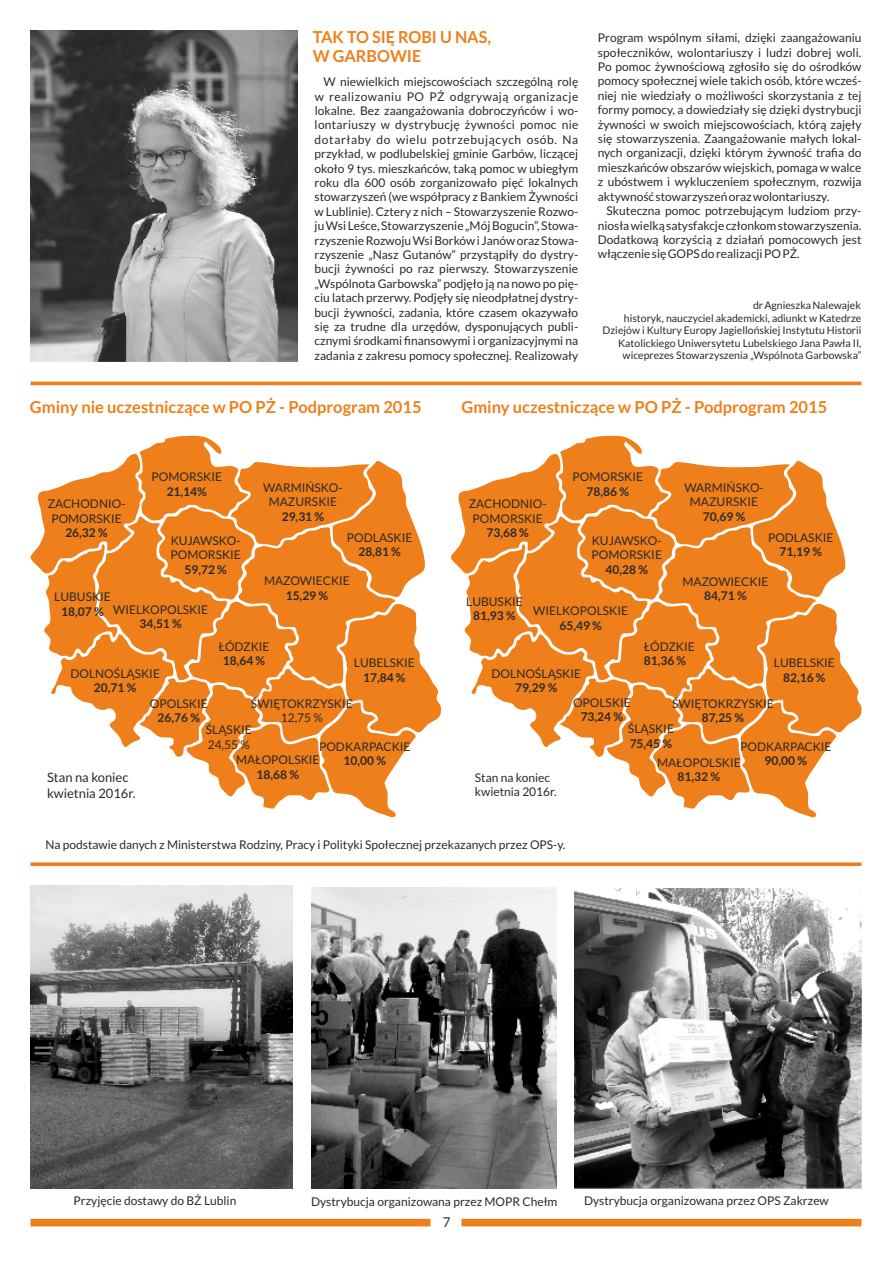
<style>
.page{position:relative;width:893px;height:1263px;background:#fff}
.page>*{position:absolute;margin:0;border:0;box-sizing:border-box;transform-origin:0 0}
.t1{font:700 16.5px/19.8px "Lato";color:#ef7f1a}
.t2{font:13.5px "Lato";color:#2b2a29}
.t3{font:12.9px/15.6px "Lato";color:#2b2a29}
.t4{font:12px/14.4px "Lato";color:#2b2a29;text-align:center}
.t5{font:700 12px "Lato";color:#2b2a29}
.t6{font:10.5px/12.6px "Lato";color:#2b2a29;text-align:right}
</style>
<div class="page">
<div style="left:30px;top:1219px;width:400px;height:7px;background:#ef7f1a"></div>
<div style="left:461px;top:1219px;width:400px;height:7px;background:#ef7f1a"></div>
<hr style="left:30px;top:382px;width:831px;height:3px;background:#ef7f1a">
<svg style="left:30px;top:436px;width:412px;height:382px"></svg>
<svg style="left:451px;top:436px;width:411px;height:382px"></svg>
<img style="left:31px;top:31px;width:266px;height:331px">
<svg style="left:30px;top:862px;width:831px;height:4px;background:#f08c32"></svg>
<img style="left:575px;top:889px;width:286px;height:300px">
<img style="left:312px;top:887px;width:245px;height:302px">
<img style="left:30px;top:886px;width:262px;height:303px">
<h1 class="t1" style="left:313px;top:28px;width:180px">TAK TO SIĘ ROBI U NAS,<br>W GARBOWIE</h1>
<p class="t4" style="left:315px;top:75px;width:265px;text-align:justify;text-indent:9px">W niewielkich miejscowościach szczególną rolę w realizowaniu PO PŻ odgrywają organizacje lokalne. Bez zaangażowania dobroczyńców i wo&shy;lontariuszy w dystrybucję żywności pomoc nie dotarłaby do wielu potrzebujących osób. Na przykład, w podlubelskiej gminie Garbów, liczącej około 9 tys. mieszkańców, taką pomoc w ubiegłym roku dla 600 osób zorganizowało pięć lokalnych stowarzyszeń (we współpracy z Bankiem Żywności w Lublinie). Cztery z nich – Stowarzyszenie Rozwo&shy;ju Wsi Leśce, Stowarzyszenie „Mój Bogucin”, Stowa&shy;rzyszenie Rozwoju Wsi Borków i Janów oraz Stowa&shy;rzyszenie „Nasz Gutanów” przystąpiły do dystry&shy;bucji żywności po raz pierwszy. Stowarzyszenie „Wspólnota Garbowska” podjęło ją na nowo po pię&shy;ciu latach przerwy. Podjęły się nieodpłatnej dystry&shy;bucji żywności, zadania, które czasem okazywało się za trudne dla urzędów, dysponujących publi&shy;cznymi środkami finansowymi i organizacyjnymi na zadania z zakresu pomocy społecznej. Realizowały</p>
<p class="t4" style="left:598px;top:31px;width:265px;text-align:justify">Program wspólnym siłami, dzięki zaangażowaniu społeczników, wolontariuszy i ludzi dobrej woli.<br>Po pomoc żywnościową zgłosiło się do ośrodków pomocy społecznej wiele takich osób, które wcześ&shy;niej nie wiedziały o możliwości skorzystania z tej formy pomocy, a dowiedziały się dzięki dystrybucji żywności w swoich miejscowościach, którą zajęły się stowarzyszenia. Zaangażowanie małych lokal&shy;nych organizacji, dzięki którym żywność trafia do mieszkańców obszarów wiejskich, pomaga w walce z ubóstwem i wykluczeniem społecznym, rozwija aktywność stowarzyszeń oraz wolontariuszy.</p>
<p class="t4" style="left:598px;top:204px;width:265px;text-align:justify;text-indent:9px">Skuteczna pomoc potrzebującym ludziom przy&shy;niosła wielką satysfakcje członkom stowarzyszenia.<br>Dodatkową korzyścią z działań pomocowych jest włączenie się GOPS do realizacji PO PŻ.</p>
<p class="t6" style="left:603px;top:299px;width:260px">dr Agnieszka Nalewajek<br>historyk, nauczyciel akademicki, adiunkt w Katedrze Dziejów i Kultury Europy Jagiellońskiej Instytutu Historii Katolickiego Uniwersytetu Lubelskiego Jana Pawła II, wiceprezes Stowarzyszenia „Wspólnota Garbowska”</p>
<h1 class="t1" style="left:30px;top:398px;width:393px">Gminy nie uczestniczące w PO PŻ - Podprogram 2015</h1>
<h1 class="t1" style="left:461px;top:398px;width:367px">Gminy uczestniczące w PO PŻ - Podprogram 2015</h1>
<p class="t4" style="left:152px;top:471px;width:72px">POMORSKIE</p>
<p class="t5" style="left:167px;top:486px;width:42px">21,14%</p>
<p class="t4" style="left:263px;top:481px;width:81px">WARMIŃSKO-<br>MAZURSKIE</p>
<p class="t5" style="left:282px;top:511px;width:44px">29,31 %</p>
<p class="t4" style="left:573px;top:471px;width:72px">POMORSKIE</p>
<p class="t5" style="left:587px;top:486px;width:44px">78,86 %</p>
<p class="t4" style="left:684px;top:481px;width:81px">WARMIŃSKO-<br>MAZURSKIE</p>
<p class="t5" style="left:703px;top:511px;width:44px">70,69 %</p>
<p class="t4" style="left:48px;top:497px;width:79px">ZACHODNIO-<br>POMORSKIE</p>
<p class="t5" style="left:65px;top:527px;width:44px">26,32 %</p>
<p class="t4" style="left:469px;top:497px;width:79px">ZACHODNIO-<br>POMORSKIE</p>
<p class="t5" style="left:486px;top:527px;width:44px">73,68 %</p>
<p class="t4" style="left:347px;top:531px;width:67px">PODLASKIE</p>
<p class="t5" style="left:358px;top:546px;width:44px">28,81 %</p>
<p class="t4" style="left:768px;top:531px;width:67px">PODLASKIE</p>
<p class="t5" style="left:779px;top:546px;width:44px">71,19 %</p>
<p class="t4" style="left:170px;top:534px;width:72px;text-align:left">KUJAWSKO-<br>POMORSKIE</p>
<p class="t5" style="left:184px;top:564px;width:44px">59,72 %</p>
<p class="t4" style="left:113px;top:603px;width:96px">WIELKOPOLSKIE</p>
<p class="t5" style="left:139px;top:618px;width:44px">34,51 %</p>
<p class="t4" style="left:591px;top:534px;width:72px;text-align:left">KUJAWSKO-<br>POMORSKIE</p>
<p class="t5" style="left:605px;top:564px;width:44px">40,28 %</p>
<p class="t4" style="left:533px;top:604px;width:96px">WIELKOPOLSKIE</p>
<p class="t5" style="left:559px;top:620px;width:44px">65,49 %</p>
<p class="t4" style="left:264px;top:574px;width:87px">MAZOWIECKIE</p>
<p class="t5" style="left:286px;top:590px;width:44px">15,29 %</p>
<p class="t4" style="left:218px;top:640px;width:53px">ŁÓDZKIE</p>
<p class="t5" style="left:223px;top:656px;width:44px">18,64 %</p>
<p class="t4" style="left:682px;top:575px;width:87px">MAZOWIECKIE</p>
<p class="t5" style="left:704px;top:591px;width:44px">84,71 %</p>
<p class="t4" style="left:644px;top:640px;width:53px">ŁÓDZKIE</p>
<p class="t5" style="left:644px;top:655px;width:44px">81,36 %</p>
<p class="t4" style="left:54px;top:591px;width:58px">LUBUSKIE</p>
<p class="t5" style="left:61px;top:606px;width:44px">18,07 %</p>
<p class="t4" style="left:466px;top:595px;width:58px">LUBUSKIE</p>
<p class="t5" style="left:473px;top:611px;width:44px">81,93 %</p>
<p class="t4" style="left:354px;top:656px;width:63px">LUBELSKIE</p>
<p class="t5" style="left:363px;top:672px;width:44px">17,84 %</p>
<p class="t4" style="left:774px;top:656px;width:63px">LUBELSKIE</p>
<p class="t5" style="left:783px;top:672px;width:44px">82,16 %</p>
<p class="t4" style="left:70px;top:667px;width:91px">DOLNOŚLĄSKIE</p>
<p class="t5" style="left:94px;top:682px;width:44px">20,71 %</p>
<p class="t4" style="left:150px;top:697px;width:59px">OPOLSKIE</p>
<p class="t5" style="left:158px;top:712px;width:44px">26,76 %</p>
<p class="t4" style="left:206px;top:723px;width:48px;text-align:left">ŚLĄSKIE<br>24,55 %</p>
<p class="t4" style="left:492px;top:667px;width:91px">DOLNOŚLĄSKIE</p>
<p class="t5" style="left:515px;top:682px;width:44px">79,29 %</p>
<p class="t4" style="left:573px;top:696px;width:59px">OPOLSKIE</p>
<p class="t5" style="left:581px;top:711px;width:44px">73,24 %</p>
<p class="t4" style="left:628px;top:722px;width:48px">ŚLĄSKIE</p>
<p class="t5" style="left:630px;top:738px;width:44px">75,45 %</p>
<p class="t4" style="left:251px;top:697px;width:103px">ŚWIĘTOKRZYSKIE<br>12,75 %</p>
<p class="t4" style="left:236px;top:753px;width:85px">MAŁOPOLSKIE</p>
<p class="t5" style="left:257px;top:769px;width:44px">18,68 %</p>
<p class="t4" style="left:672px;top:697px;width:103px">ŚWIĘTOKRZYSKIE</p>
<p class="t5" style="left:702px;top:712px;width:44px">87,25 %</p>
<p class="t4" style="left:657px;top:756px;width:85px">MAŁOPOLSKIE</p>
<p class="t5" style="left:678px;top:771px;width:44px">81,32 %</p>
<p class="t4" style="left:319px;top:740px;width:93px">PODKARPACKIE</p>
<p class="t5" style="left:344px;top:755px;width:44px">10,00 %</p>
<p class="t4" style="left:740px;top:740px;width:93px">PODKARPACKIE</p>
<p class="t5" style="left:765px;top:755px;width:44px">90,00 %</p>
<p class="t3" style="left:47px;top:770px;width:90px">Stan na koniec kwietnia 2016r.</p>
<p class="t4" style="left:475px;top:771px;width:83px;text-align:left">Stan na koniec kwietnia 2016r.</p>
<p class="t4" style="left:45px;top:838px;width:521px">Na podstawie danych z Ministerstwa Rodziny, Pracy i Polityki Społecznej przekazanych przez OPS-y.</p>
<p class="t4" style="left:74px;top:1194px;width:164px">Przyjęcie dostawy do BŻ Lublin</p>
<p class="t4" style="left:311px;top:1195px;width:248px">Dystrybucja organizowana przez MOPR Chełm</p>
<p class="t4" style="left:584px;top:1194px;width:246px">Dystrybucja organizowana przez OPS Zakrzew</p>
<p class="t2" style="left:443px;top:1216px;width:9px">7</p>
</div>
